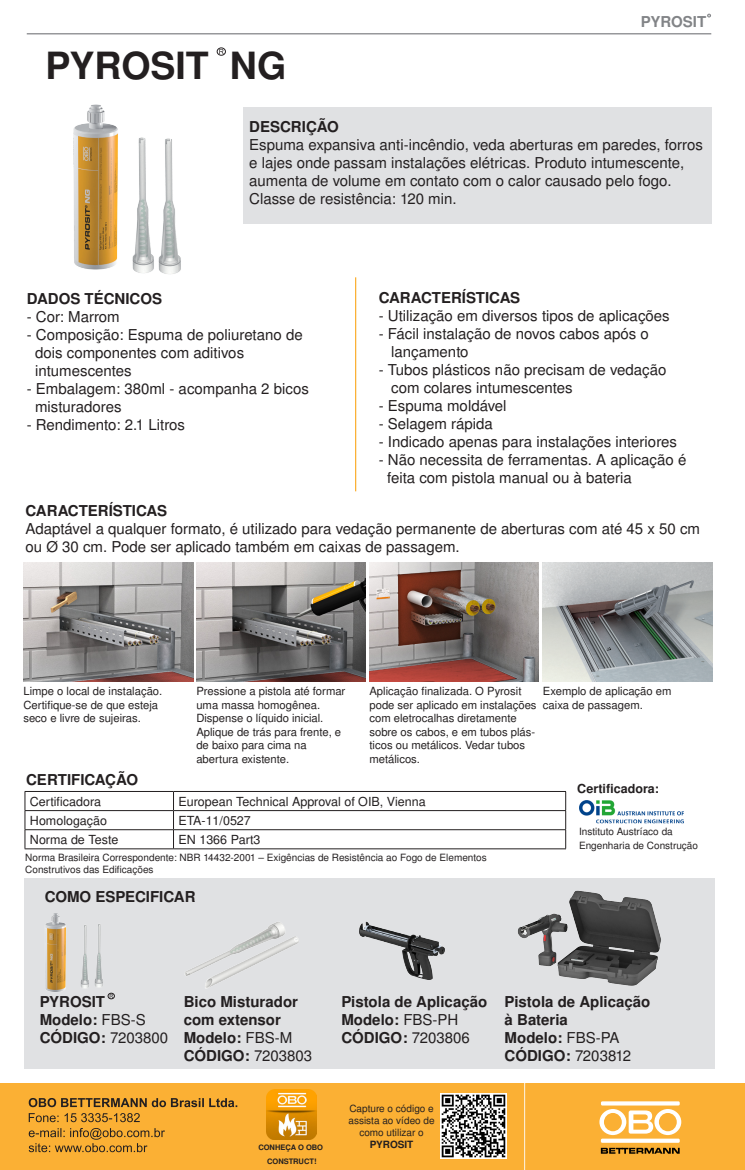
<style>
.page{position:relative;width:745px;height:1170px;background:#fff}
.page>*{position:absolute;margin:0;border:0;box-sizing:border-box;transform-origin:0 0}
.t1{font:700 37.5px "Nimbus San L";color:#231f20}
.t2{font:15px/18px "Nimbus Sans LOT";color:#231f20}
.t3{font:700 15px/18px "Nimbus San L";color:#231f20}
.t4{font:700 15px "Nimbus San L";color:#828487}
.t5{font:12.5px "Nimbus San L";color:#231f20}
.t6{font:700 12.5px "Nimbus San L";color:#231f20}
.t7{font:11.25px/13.5px "Nimbus Sans LOT";color:#231f20}
.t8{font:10px/12px "Nimbus Sans LOT";color:#231f20;text-align:center}
.t9{font:700 7.5px "Nimbus San L";color:#231f20}
.s1{font-family:"Nimbus San L";font-weight:700}
.s2{font-family:"Nimbus Sans LOT";font-weight:400}
</style>
<div class="page">
<div style="left:25px;top:878px;width:689px;height:190px;background:#e0e1e3"></div>
<div style="left:242px;top:107px;width:468px;height:116px;background:#e0e1e3"></div>
<hr style="left:355px;top:277px;width:1px;height:214px;background:#fbb034">
<hr style="left:27px;top:33px;width:683px;height:1px;background:#828487">
<div style="left:1px;top:1082px;width:522px;height:87px;background:#fbb034"></div>
<div style="left:0;top:1082px;width:524px;height:87px;border:1px solid #fbb034"></div>
<div style="left:525px;top:1082px;width:218px;height:87px;background:#fbb034"></div>
<svg style="left:600px;top:1138px;width:79px;height:4px"></svg>
<svg style="left:599px;top:1109px;width:81px;height:25px"></svg>
<svg style="left:600px;top:1101px;width:79px;height:4px"></svg>
<svg style="left:600px;top:1147px;width:79px;height:6px"></svg>
<div style="left:524px;top:1082px;width:220px;height:87px;border:1px solid #fbb034"></div>
<svg style="left:29px;top:1098px;width:208px;height:54px"></svg>
<img style="left:440px;top:1093px;width:65px;height:65px">
<img style="left:266px;top:1089px;width:50px;height:50px">
<div style="left:217px;top:48px;width:8px;height:8px;border:1px solid #231f20;border-radius:50%"></div>
<div style="left:108px;top:992px;width:7px;height:7px;border:1px solid #231f20;border-radius:50%"></div>
<hr style="left:25px;top:791px;width:148px;height:1px;background:#231f20">
<hr style="left:173px;top:791px;width:392px;height:1px;background:#231f20">
<hr style="left:25px;top:810px;width:148px;height:1px;background:#231f20">
<hr style="left:173px;top:810px;width:392px;height:1px;background:#231f20">
<hr style="left:25px;top:829px;width:148px;height:1px;background:#231f20">
<svg style="left:25px;top:792px;width:1px;height:56px"></svg>
<hr style="left:173px;top:829px;width:392px;height:1px;background:#231f20">
<svg style="left:173px;top:791px;width:1px;height:57px"></svg>
<svg style="left:565px;top:791px;width:1px;height:57px"></svg>
<hr style="left:25px;top:848px;width:148px;height:1px;background:#231f20">
<hr style="left:173px;top:848px;width:392px;height:1px;background:#231f20">
<img style="left:73px;top:104px;width:45px;height:166px">
<img style="left:132px;top:137px;width:22px;height:136px">
<img style="left:158px;top:138px;width:23px;height:136px">
<img style="left:24px;top:562px;width:169px;height:119px">
<img style="left:196px;top:562px;width:169px;height:119px">
<img style="left:369px;top:562px;width:169px;height:119px">
<img style="left:542px;top:562px;width:169px;height:119px">
<img style="left:24px;top:909px;width:36px;height:86px">
<img style="left:53px;top:917px;width:13px;height:76px">
<img style="left:80px;top:924px;width:33px;height:69px">
<img style="left:185px;top:922px;width:113px;height:67px">
<img style="left:359px;top:921px;width:86px;height:59px">
<img style="left:579px;top:800px;width:104px;height:24px">
<img style="left:518px;top:890px;width:143px;height:96px">
<p class="t4" style="left:640px;top:11px;width:67px">PYROSIT</p>
<p class="t1" style="left:46px;top:39px;width:242px">PYROSIT NG</p>
<p class="t3" style="left:249px;top:117px;width:91px">DESCRIÇÃO</p>
<p class="t2" style="left:249px;top:136px;width:455px">Espuma expansiva anti-incêndio, veda aberturas em paredes, forros e lajes onde passam instalações elétricas. Produto intumescente, aumenta de volume em contato com o calor causado pelo fogo.</p>
<p class="t2" style="left:249px;top:190px;width:209px">Classe de resistência: 120 min.</p>
<p class="t3" style="left:378px;top:288px;width:143px">CARACTERÍSTICAS</p>
<p class="t2" style="left:378px;top:307px;width:292px">- Utilização em diversos tipos de aplicações</p>
<p class="t2" style="left:378px;top:325px;width:271px">- Fácil instalação de novos cabos após o</p>
<p class="t2" style="left:391px;top:343px;width:79px">lançamento</p>
<p class="t2" style="left:391px;top:361px;width:276px;text-indent:-13px">- Tubos plásticos não precisam de vedação com colares intumescentes</p>
<p class="t2" style="left:378px;top:397px;width:129px">- Espuma moldável</p>
<p class="t2" style="left:378px;top:415px;width:116px">- Selagem rápida</p>
<p class="t2" style="left:378px;top:433px;width:299px">- Indicado apenas para instalações interiores</p>
<p class="t2" style="left:387px;top:451px;width:300px;text-indent:-8px">- Não necessita de ferramentas. A aplicação é feita com pistola manual ou à bateria</p>
<p class="t2" style="left:26px;top:502px;width:675px"><span class="s1">CARACTERÍSTICAS<br></span>Adaptável a qualquer formato, é utilizado para vedação permanente de aberturas com até 45 x 50 cm ou Ø 30 cm. Pode ser aplicado também em caixas de passagem.</p>
<p class="t3" style="left:27px;top:289px;width:137px">DADOS TÉCNICOS</p>
<p class="t2" style="left:27px;top:308px;width:94px">- Cor: Marrom</p>
<p class="t2" style="left:35px;top:326px;width:269px;text-indent:-8px">- Composição: Espuma de poliuretano de dois componentes com aditivos</p>
<p class="t2" style="left:35px;top:362px;width:98px">intumescentes</p>
<p class="t2" style="left:35px;top:380px;width:275px;text-indent:-8px">- Embalagem: 380ml - acompanha 2 bicos misturadores</p>
<p class="t2" style="left:27px;top:416px;width:160px">- Rendimento: 2.1 Litros</p>
<p class="t7" style="left:23px;top:685px;width:140px">Limpe o local de instalação.<br>Certifique-se de que esteja seco e livre de sujeiras.</p>
<p class="t7" style="left:196px;top:685px;width:150px">Pressione a pistola até formar</p>
<p class="t7" style="left:196px;top:698px;width:146px">uma massa homogênea.<br>Dispense o líquido inicial.<br>Aplique de trás para frente, e de baixo para cima na abertura existente.</p>
<p class="t3" style="left:26px;top:770px;width:113px">CERTIFICAÇÃO</p>
<p class="t7" style="left:369px;top:685px;width:168px">Aplicação finalizada. O Pyrosit pode ser aplicado em instalações com eletrocalhas diretamente sobre os cabos, e em tubos plás&shy;ticos ou metálicos. Vedar tubos metálicos.</p>
<p class="t7" style="left:542px;top:685px;width:130px">Exemplo de aplicação em</p>
<p class="t7" style="left:542px;top:698px;width:101px">caixa de passagem.</p>
<p class="t6" style="left:577px;top:779px;width:83px">Certificadora:</p>
<p class="t5" style="left:30px;top:792px;width:73px">Certificadora</p>
<p class="t5" style="left:178px;top:792px;width:248px">European Technical Approval of OIB, Vienna</p>
<p class="t5" style="left:30px;top:811px;width:78px">Homologação</p>
<p class="t5" style="left:178px;top:811px;width:74px">ETA-11/0527</p>
<p class="t5" style="left:30px;top:830px;width:90px">Norma de Teste</p>
<p class="t5" style="left:178px;top:830px;width:83px">EN 1366 Part3</p>
<p class="t8" style="left:25px;top:851px;width:462px">Norma Brasileira Correspondente: NBR 14432-2001 – Exigências de Resistência ao Fogo de Elementos</p>
<p class="t8" style="left:25px;top:863px;width:130px">Construtivos das Edificações</p>
<p class="t3" style="left:45px;top:887px;width:152px">COMO ESPECIFICAR</p>
<p class="t8" style="left:578px;top:826px;width:95px">Instituto Austríaco da</p>
<p class="t8" style="left:578px;top:839px;width:120px">Engenharia de Construção</p>
<p class="t3" style="left:40px;top:992px;width:67px">PYROSIT</p>
<p class="t3" style="left:40px;top:1010px;width:130px">Modelo: <span class="s2">FBS-S<br></span>CÓDIGO: <span class="s2">7203800</span></p>
<p class="t3" style="left:184px;top:992px;width:116px">Bico Misturador</p>
<p class="t3" style="left:184px;top:1010px;width:99px">com extensor</p>
<p class="t3" style="left:184px;top:1028px;width:130px">Modelo: <span class="s2">FBS-M<br></span>CÓDIGO: <span class="s2">7203803</span></p>
<p class="t9" style="left:258px;top:1141px;width:66px">CONHEÇA O OBO</p>
<p class="t9" style="left:267px;top:1155px;width:51px">CONSTRUCT!</p>
<p class="t3" style="left:341px;top:992px;width:147px">Pistola de Aplicação<br>Modelo: <span class="s2">FBS-PH<br></span>CÓDIGO: <span class="s2">7203806</span></p>
<p class="t3" style="left:504px;top:992px;width:147px">Pistola de Aplicação à Bateria</p>
<p class="t3" style="left:504px;top:1028px;width:128px">Modelo: <span class="s2">FBS-PA<br></span>CÓDIGO: <span class="s2">7203812</span></p>
<p class="t8" style="left:349px;top:1103px;width:86px">Capture o código e</p>
<p class="t8" style="left:348px;top:1115px;width:88px">assista ao vídeo de como utilizar o<br><span class="s1">PYROSIT</span></p>
</div>
